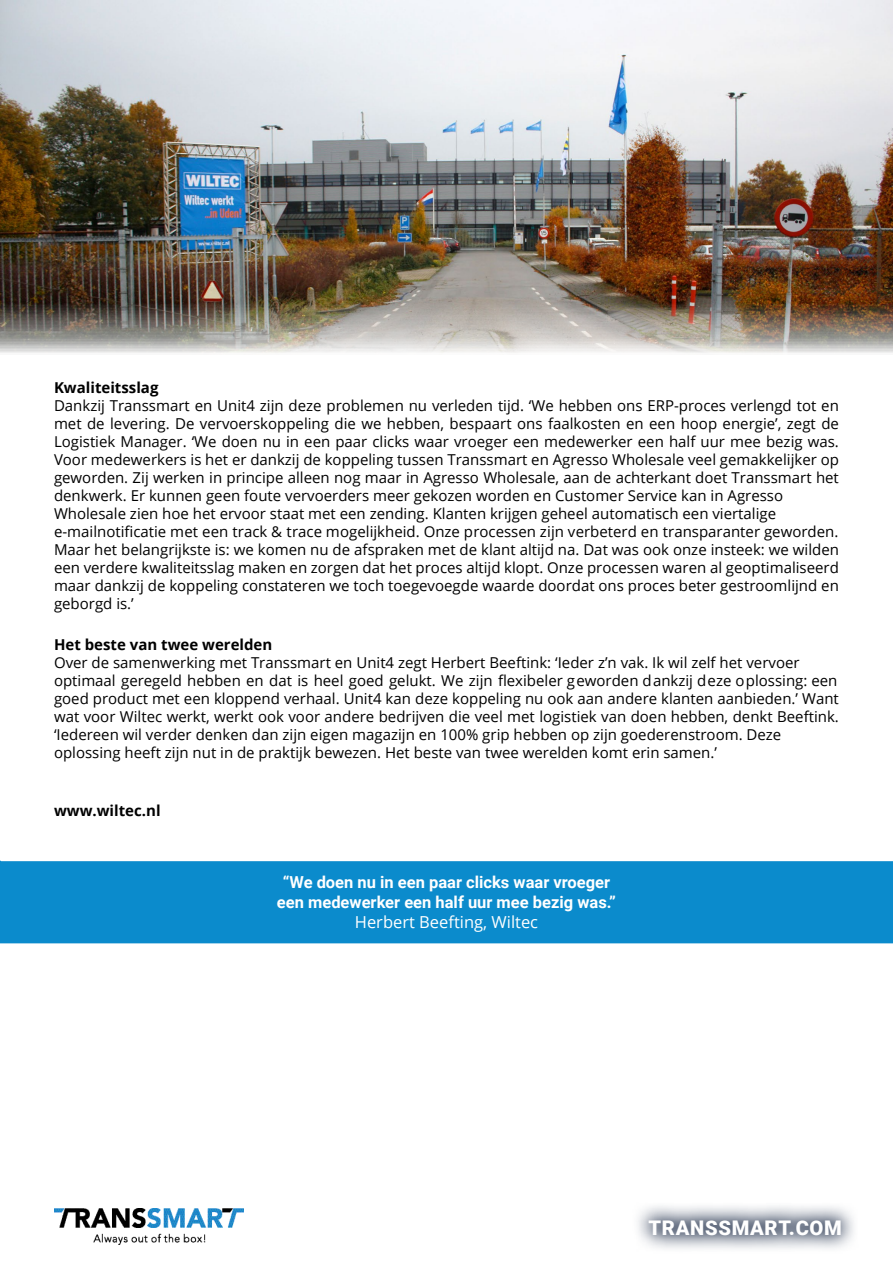
<style>
.page{position:relative;width:893px;height:1263px;background:#fff}
.page>*{position:absolute;margin:0;border:0;box-sizing:border-box;transform-origin:0 0}
.t1{font:900 20.1px "Roboto";letter-spacing:.035em;color:#fff}
.t2{font:700 16.5px/19.8px "Roboto";color:#fff;text-align:center}
.t3{font:16.5px "Open Sans";color:#fff}
.t4{font:15px/18px "Open Sans";color:#000}
.t5{font:700 15px "Open Sans";color:#000}
</style>
<div class="page">
<div style="left:0;top:860px;width:893px;height:83px;background:#0b8bcc"></div>
<img style="left:54px;top:1209px;width:190px;height:35px">
<img style="left:0;top:0;width:893px;height:353px">
<svg style="left:638px;top:1206px;width:216px;height:43px;background:#b5b9c2"></svg>
<p class="t5" style="left:54px;top:377px;width:106px">Kwaliteitsslag</p>
<p class="t4" style="left:54px;top:396px;width:786px">Dankzij Transsmart en Unit4 zijn deze problemen nu verleden tijd. ‘We hebben ons ERP-proces verlengd tot en met de levering. De vervoerskoppeling die we hebben, bespaart ons faalkosten en een hoop energie’, zegt de Logistiek Manager. ‘We doen nu in een paar clicks waar vroeger een medewerker een half uur mee bezig was.<br>Voor medewerkers is het er dankzij de koppeling tussen Transsmart en Agresso Wholesale veel gemakkelijker op geworden. Zij werken in principe alleen nog maar in Agresso Wholesale, aan de achterkant doet Transsmart het denkwerk. Er kunnen geen foute vervoerders meer gekozen worden en Customer Service kan in Agresso Wholesale zien hoe het ervoor staat met een zending. Klanten krijgen geheel automatisch een viertalige e-mailnotificatie met een track &amp; trace mogelijkheid. Onze processen zijn verbeterd en transparanter geworden.<br>Maar het belangrijkste is: we komen nu de afspraken met de klant altijd na. Dat was ook onze insteek: we wilden een verdere kwaliteitsslag maken en zorgen dat het proces altijd klopt. Onze processen waren al geoptimaliseerd maar dankzij de koppeling constateren we toch toegevoegde waarde doordat ons proces beter gestroomlijnd en geborgd is.’</p>
<p class="t5" style="left:54px;top:634px;width:220px">Het beste van twee werelden</p>
<p class="t4" style="left:54px;top:653px;width:786px">Over de samenwerking met Transsmart en Unit4 zegt Herbert Beeftink: ‘Ieder z’n vak. Ik wil zelf het vervoer optimaal geregeld hebben en dat is heel goed gelukt. We zijn flexibeler geworden dankzij deze oplossing: een goed product met een kloppend verhaal. Unit4 kan deze koppeling nu ook aan andere klanten aanbieden.’ Want wat voor Wiltec werkt, werkt ook voor andere bedrijven die veel met logistiek van doen hebben, denkt Beeftink. ‘Iedereen wil verder denken dan zijn eigen magazijn en 100% grip hebben op zijn goederenstroom. Deze oplossing heeft zijn nut in de praktijk bewezen. Het beste van twee werelden komt erin samen.’</p>
<p class="t5" style="left:54px;top:800px;width:108px">www.wiltec.nl</p>
<p class="t2" style="left:277px;top:872px;width:341px">“We doen nu in een paar clicks waar vroeger een medewerker een half uur mee bezig was.”</p>
<p class="t3" style="left:355px;top:910px;width:185px">Herbert Beefting, Wiltec</p>
<h1 class="t1" style="left:648px;top:1213px;width:195px">TRANSSMART.COM</h1>
</div>
